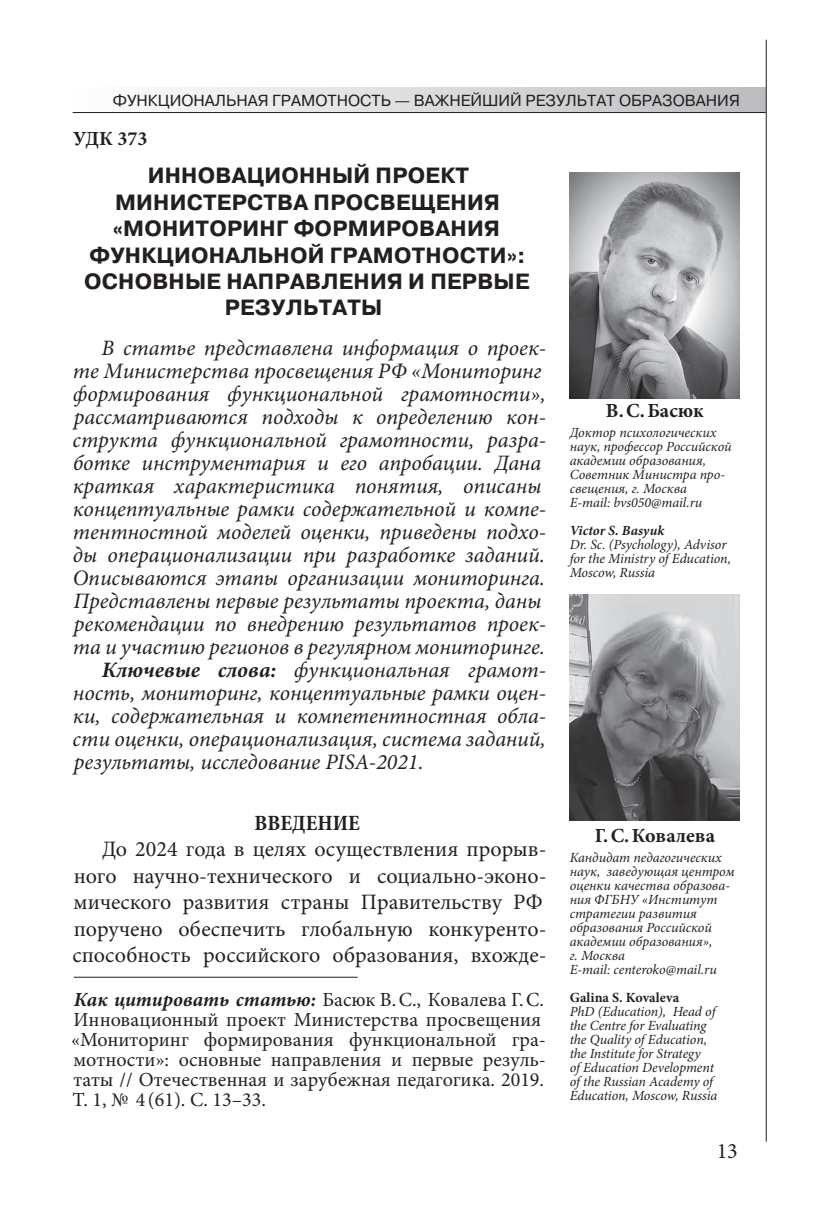
<style>
.page{position:relative;width:823px;height:1219px;background:#fff}
.page>*{position:absolute;margin:0;border:0;box-sizing:border-box;transform-origin:0 0}
.t1{font:italic 22px "Minion Pro";color:#231f20}
.t2{font:22px/26.4px "Minion Pro";color:#231f20}
.t3{font:700 22px/26.4px "Pragmatica";letter-spacing:.01em;color:#231f20;text-align:center}
.t4{font:700 condensed 22px "Minion Pro";color:#231f20}
.t5{font:20px/20px "Minion Pro";color:#231f20}
.t6{font:700 20px "Minion Pro";color:#231f20}
.t7{font:16px "Pragmatica";color:#231f20}
.t8{font:italic 14px/14px "Minion Pro";letter-spacing:-.005em;color:#231f20}
.t9{font:700 14px "Minion Pro";color:#231f20}
.t10{font:italic 700 14px "Minion Pro";color:#231f20}
.s1{font-weight:700}
.s2{font-weight:700;font-style:italic}
</style>
<div class="page">
<div style="left:73px;top:87px;width:692px;height:25px;background:linear-gradient(to right,#fefefe,#bcbdc0)"></div>
<hr style="left:73px;top:112px;width:692px;height:1px;background:#231f20">
<hr style="left:765px;top:40px;width:1px;height:1102px;background:#231f20">
<hr style="left:74px;top:977px;width:283px;height:1px;background:#231f20">
<img style="left:569px;top:172px;width:170px;height:227px">
<img style="left:569px;top:594px;width:170px;height:227px">
<p class="t7" style="left:113px;top:91px;width:628px">ФУНКЦИОНАЛЬНАЯ ГРАМОТНОСТЬ — ВАЖНЕЙШИЙ РЕЗУЛЬТАТ ОБРАЗОВАНИЯ</p>
<p class="t6" style="left:73px;top:124px;width:76px">УДК 373</p>
<p class="t3" style="left:84px;top:163px;width:446px">ИННОВАЦИОННЫЙ ПРОЕКТ<br>МИНИСТЕРСТВА ПРОСВЕЩЕНИЯ «МОНИТОРИНГ ФОРМИРОВАНИЯ<br>ФУНКЦИОНАЛЬНОЙ ГРАМОТНОСТИ»:<br>ОСНОВНЫЕ НАПРАВЛЕНИЯ И ПЕРВЫЕ<br>РЕЗУЛЬТАТЫ<sup>1</sup></p>
<p class="t1" style="left:101px;top:333px;width:446px">В статье представлена информация о проек-</p>
<p class="t1" style="left:73px;top:356px;width:469px">те Министерства просвещения РФ «Мониторинг</p>
<p class="t1" style="left:73px;top:379px;width:474px">формирования функциональной грамотности»,</p>
<p class="t1" style="left:74px;top:402px;width:473px">рассматриваются подходы к определению кон-</p>
<p class="t1" style="left:73px;top:425px;width:475px">структа функциональной грамотности, разра-</p>
<p class="t1" style="left:73px;top:448px;width:469px">ботке инструментария и его апробации. Дана</p>
<p class="t1" style="left:73px;top:471px;width:469px">краткая характеристика понятия, описаны</p>
<p class="t1" style="left:73px;top:494px;width:474px">концептуальные рамки содержательной и компе-</p>
<p class="t1" style="left:73px;top:517px;width:474px">тентностной моделей оценки, приведены подхо-</p>
<p class="t1" style="left:73px;top:540px;width:473px">ды операционализации при разработке заданий.</p>
<p class="t1" style="left:73px;top:563px;width:473px">Описываются этапы организации мониторинга.</p>
<p class="t1" style="left:73px;top:586px;width:469px">Представлены первые результаты проекта, даны</p>
<p class="t1" style="left:74px;top:609px;width:473px">рекомендации по внедрению результатов проек-</p>
<p class="t1" style="left:73px;top:632px;width:473px">та и участию регионов в регулярном мониторинге.</p>
<p class="t1" style="left:102px;top:655px;width:445px"><span class="s1">Ключевые слова:</span> функциональная грамот-</p>
<p class="t1" style="left:73px;top:678px;width:474px">ность, мониторинг, концептуальные рамки оцен-</p>
<p class="t1" style="left:73px;top:701px;width:474px">ки, содержательная и компетентностная обла-</p>
<p class="t1" style="left:73px;top:724px;width:474px">сти оценки, операционализация, система заданий,</p>
<p class="t1" style="left:74px;top:747px;width:351px">результаты, исследование PISA‑2021.</p>
<p class="t4" style="left:254px;top:808px;width:107px">ВВЕДЕНИЕ</p>
<p class="t2" style="left:72px;top:836px;width:475px;text-indent:30px">До 2024 года в целях осуществления прорыв&shy;ного научно-технического и социально-эконо&shy;мического развития страны Правительству РФ поручено обеспечить глобальную конкуренто&shy;способность российского образования, вхожде-</p>
<p class="t5" style="left:71px;top:989px;width:476px"><span class="s2">Как цитировать статью:</span> Басюк В.С., Ковалева Г.С.<br>Инновационный проект Министерства просвещения «Мониторинг формирования функциональной гра&shy;мотности»: основные направления и первые резуль&shy;таты // Отечественная и зарубежная педагогика. 2019.<br>Т. 1, № 4 (61). С. 13–33.</p>
<p class="t6" style="left:605px;top:396px;width:99px">В.С.Басюк</p>
<p class="t8" style="left:569px;top:426px;width:163px">Доктор психологических наук, профессор Российской академии образования,<br>Советник Министра про&shy;свещения, г. Москва<br>E-mail: bvs050@mail.ru</p>
<p class="t10" style="left:569px;top:521px;width:96px">Victor S. Basyuk</p>
<p class="t8" style="left:569px;top:538px;width:163px">Dr. Sc. (Psychology), Advisor for the Ministry of Education,<br>Moscow, Russia</p>
<p class="t6" style="left:594px;top:821px;width:122px">Г.С.Ковалева</p>
<p class="t8" style="left:569px;top:850px;width:166px">Кандидат педагогических наук, заведующая центром оценки качества образова&shy;ния ФГБНУ «Институт стратегии развития образования Российской академии образования»,<br>г. Москва<br>E-mail: centeroko@mail.ru</p>
<p class="t9" style="left:569px;top:988px;width:111px">Galina S. Kovaleva</p>
<p class="t8" style="left:569px;top:1004px;width:149px">PhD (Education), Head of the Centre for Evaluating the Quality of Education, the Institute for Strategy<br>of Education Development of the Russian Academy of<br>Education, Moscow, Russia</p>
<p class="t2" style="left:716px;top:1138px;width:23px">13</p>
</div>
